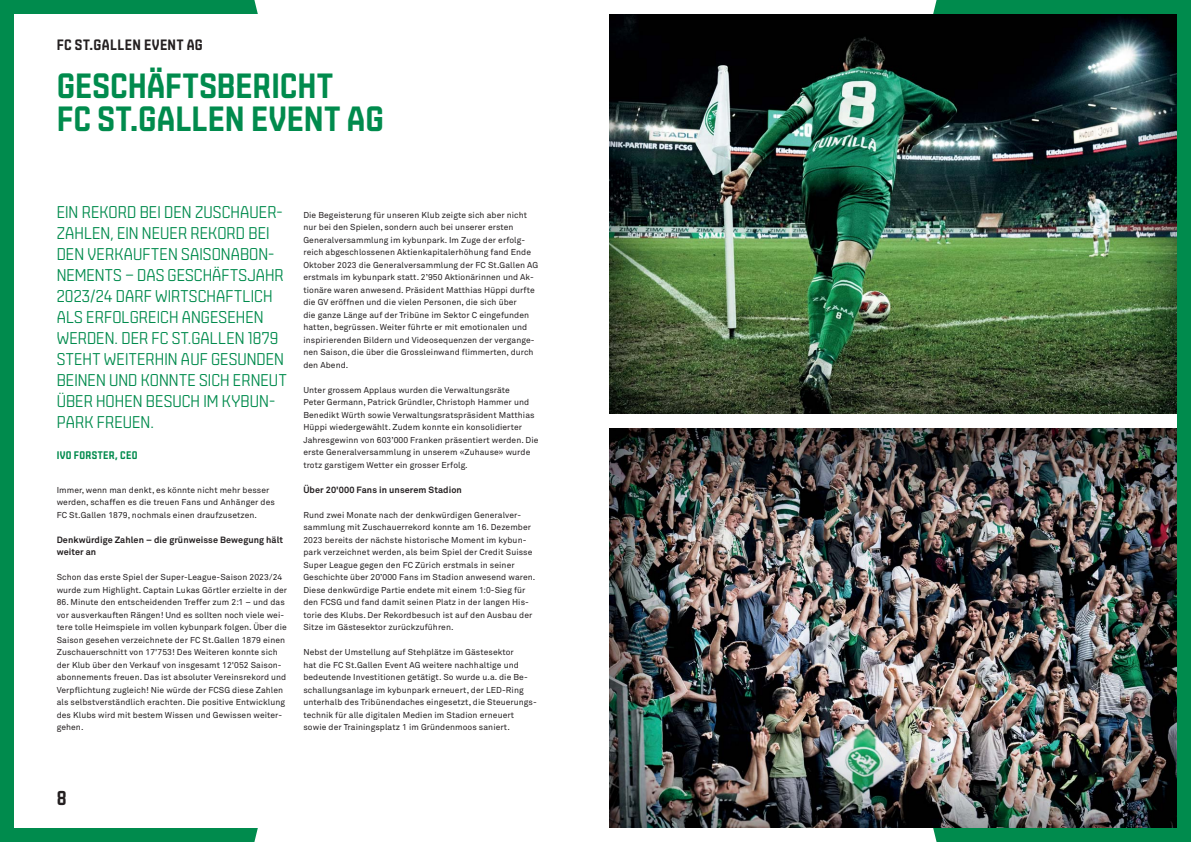
<style>
.page{position:relative;width:1191px;height:842px;background:#008b4d}
.page>*{position:absolute;margin:0;border:0;box-sizing:border-box;transform-origin:0 0}
.t1{font:700 35px/33px "Gruenweiss";letter-spacing:.005em;color:#008b4d}
.t2{font:700 20px "Gruenweiss";color:#231f20}
.t3{font:300 17px/21px "Gruenweiss";letter-spacing:.005em;color:#008b4d}
.t4{font:700 15px "Gruenweiss";letter-spacing:.03em;color:#231f20}
.t5{font:700 11px "Gruenweiss";letter-spacing:.03em;color:#008b4d}
.t6{font:700 9px/12.5px "Akkurat Std";letter-spacing:.01em;color:#231f20}
.t7{font:8.5px/12.5px "Akkurat Std";letter-spacing:.01em;color:#231f20}
</style>
<div class="page">
<div style="left:254px;top:0;width:340px;height:842px;background:#fff"></div>
<div style="left:597px;top:0;width:339px;height:842px;background:#fff"></div>
<div style="left:14px;top:14px;width:567px;height:814px;background:#fff"></div>
<hr style="left:594px;top:0;width:3px;height:842px;background:#fff">
<img style="left:609px;top:428px;width:567px;height:400px">
<img style="left:609px;top:14px;width:567px;height:400px">
<h3 class="t4" style="left:57px;top:37px;width:148px">FC ST.GALLEN EVENT AG</h3>
<h1 class="t1" style="left:57px;top:69px;width:329px">GESCHÄFTSBERICHT<br>FC ST.GALLEN EVENT AG</h1>
<p class="t3" style="left:57px;top:201px;width:231px">EIN REKORD BEI DEN ZUSCHAUER-<br>ZAHLEN, EIN NEUER REKORD BEI<br>DEN VERKAUFTEN SAISONABON-<br>NEMENTS – DAS GESCHÄFTSJAHR<br>2023/24 DARF WIRTSCHAFTLICH<br>ALS ERFOLGREICH ANGESEHEN<br>WERDEN. DER FC ST.GALLEN 1879<br>STEHT WEITERHIN AUF GESUNDEN<br>BEINEN UND KONNTE SICH ERNEUT<br>ÜBER HOHEN BESUCH IM KYBUN-<br>PARK FREUEN.</p>
<p class="t5" style="left:57px;top:449px;width:82px">IVO FORSTER, CEO</p>
<p class="t7" style="left:57px;top:484px;width:220px">Immer, wenn man denkt, es könnte nicht mehr besser werden, schaffen es die treuen Fans und Anhänger des<br>FC St.Gallen 1879, nochmals einen draufzusetzen.</p>
<p class="t6" style="left:57px;top:534px;width:228px">Denkwürdige Zahlen – die grünweisse Bewegung hält weiter an</p>
<p class="t7" style="left:57px;top:572px;width:232px">Schon das erste Spiel der Super-League-Saison 2023/24 wurde zum Highlight. Captain Lukas Görtler erzielte in der</p>
<p class="t7" style="left:57px;top:597px;width:231px">86. Minute den entscheidenden Treffer zum 2:1 – und das vor ausverkauften Rängen! Und es sollten noch viele wei&shy;tere tolle Heimspiele im vollen kybunpark folgen. Über die Saison gesehen verzeichnete der FC St.Gallen 1879 einen Zuschauerschnitt von 17'753! Des Weiteren konnte sich der Klub über den Verkauf von insgesamt 12'052 Saison&shy;abonnements freuen. Das ist absoluter Vereinsrekord und Verpflichtung zugleich! Nie würde der FCSG diese Zahlen als selbstverständlich erachten. Die positive Entwicklung des Klubs wird mit bestem Wissen und Gewissen weiter&shy;gehen.</p>
<p class="t7" style="left:303px;top:209px;width:236px">Die Begeisterung für unseren Klub zeigte sich aber nicht nur bei den Spielen, sondern auch bei unserer ersten Generalversammlung im kybunpark. Im Zuge der erfolg&shy;reich abgeschlossenen Aktienkapitalerhöhung fand Ende Oktober 2023 die Generalversammlung der FC St.Gallen AG erstmals im kybunpark statt. 2’950 Aktionärinnen und Ak&shy;tionäre waren anwesend. Präsident Matthias Hüppi durfte die GV eröffnen und die vielen Personen, die sich über<br>die ganze Länge auf der Tribüne im Sektor C eingefunden hatten, begrüssen. Weiter führte er mit emotionalen und inspirierenden Bildern und Videosequenzen der vergange&shy;nen Saison, die über die Grossleinwand flimmerten, durch den Abend.</p>
<p class="t7" style="left:303px;top:384px;width:237px">Unter grossem Applaus wurden die Verwaltungsräte<br>Peter Germann, Patrick Gründler, Christoph Hammer und Benedikt Würth sowie Verwaltungsratspräsident Matthias Hüppi wiedergewählt. Zudem konnte ein konsolidierter Jahresgewinn von 603’000 Franken präsentiert werden. Die erste Generalversammlung in unserem «Zuhause» wurde trotz garstigem Wetter ein grosser Erfolg.</p>
<p class="t6" style="left:303px;top:484px;width:160px">Über 20'000 Fans in unserem Stadion</p>
<p class="t7" style="left:303px;top:509px;width:233px">Rund zwei Monate nach der denkwürdigen Generalver&shy;sammlung mit Zuschauerrekord konnte am 16. Dezember 2023 bereits der nächste historische Moment im kybun&shy;park verzeichnet werden, als beim Spiel der Credit Suisse Super League gegen den FC Zürich erstmals in seiner Geschichte über 20’000 Fans im Stadion anwesend waren.<br>Diese denkwürdige Partie endete mit einem 1:0-Sieg für den FCSG und fand damit seinen Platz in der langen His&shy;torie des Klubs. Der Rekordbesuch ist auf den Ausbau der Sitze im Gästesektor zurückzuführen.</p>
<p class="t7" style="left:303px;top:647px;width:235px">Nebst der Umstellung auf Stehplätze im Gästesektor<br>hat die FC St.Gallen Event AG weitere nachhaltige und bedeutende Investitionen getätigt. So wurde u.a. die Be&shy;schallungsanlage im kybunpark erneuert, der LED-Ring unterhalb des Tribünendaches eingesetzt, die Steuerungs&shy;technik für alle digitalen Medien im Stadion erneuert sowie der Trainingsplatz 1 im Gründenmoos saniert.</p>
<h2 class="t2" style="left:57px;top:786px;width:11px">8</h2>
</div>
